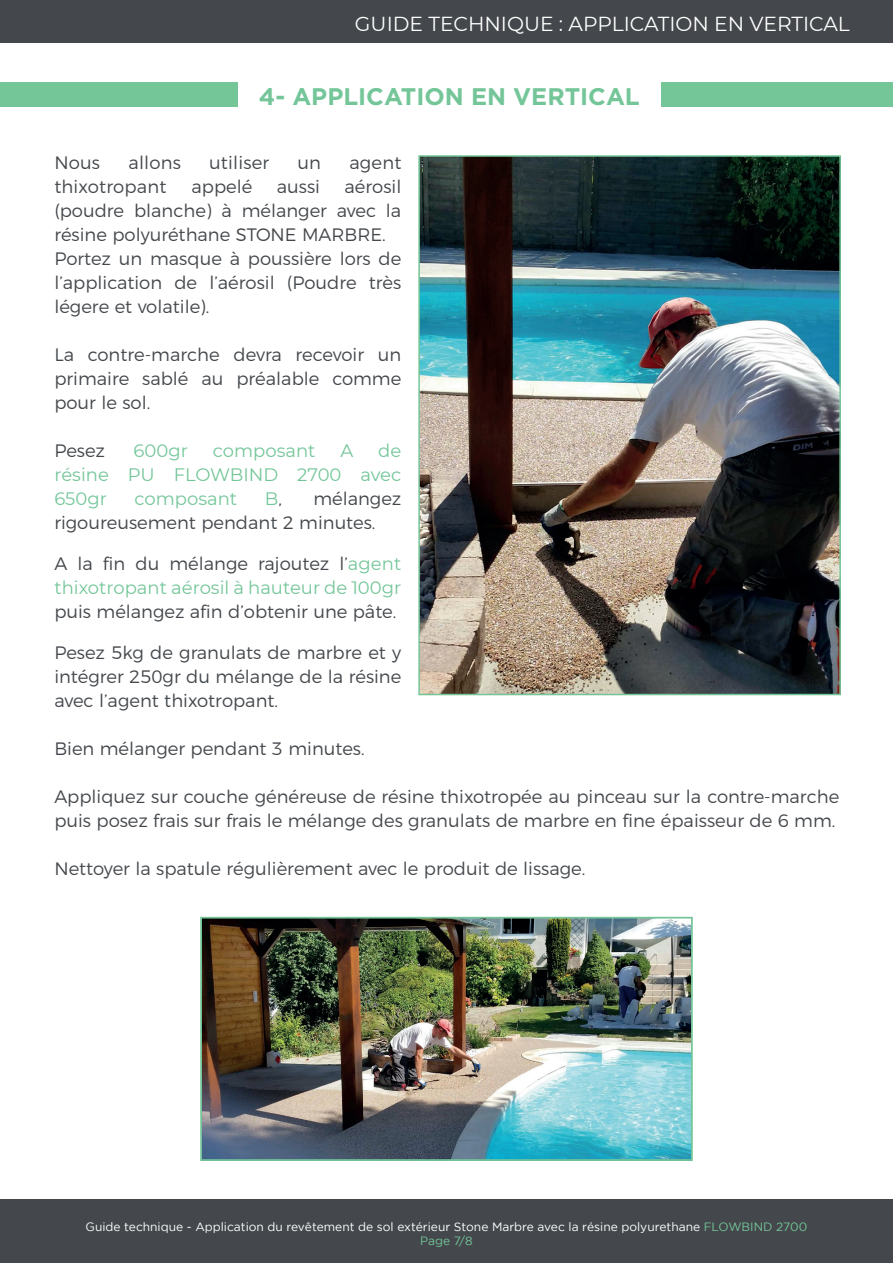
<style>
.page{position:relative;width:893px;height:1263px;background:#fff}
.page>*{position:absolute;margin:0;border:0;box-sizing:border-box;transform-origin:0 0}
.t1{font:700 24px "Gotham";color:#74c699}
.t2{font:20.25px "Montserrat";color:#fff}
.t3{font:300 18px/24px "Montserrat";color:#44484c}
.t4{font:18px/24px "Montserrat";color:#74c699;text-align:justify}
.t5{font:12px/14.4px "Gotham";color:#fff;text-align:center}
.s1{font-weight:300;color:#44484c}
.s2{color:#74c699}
</style>
<div class="page">
<div style="left:0;top:0;width:893px;height:43px;background:#44484c"></div>
<div style="left:0;top:1199px;width:893px;height:64px;background:#44484c"></div>
<div style="left:0;top:83px;width:237px;height:24px;background:#74c699"></div>
<div style="left:661px;top:83px;width:232px;height:24px;background:#74c699"></div>
<img style="left:421px;top:158px;width:417px;height:534px">
<div style="left:418px;top:155px;width:423px;height:540px;border:2px solid #74c699"></div>
<img style="left:203px;top:920px;width:487px;height:238px">
<div style="left:200px;top:917px;width:493px;height:244px;border:2px solid #74c699"></div>
<p class="t2" style="left:355px;top:10px;width:496px">GUIDE TECHNIQUE : APPLICATION EN VERTICAL</p>
<h1 class="t1" style="left:259px;top:83px;width:382px">4- APPLICATION EN VERTICAL</h1>
<p class="t3" style="left:54px;top:149px;width:47px">Nous</p>
<p class="t3" style="left:128px;top:149px;width:54px">allons</p>
<p class="t3" style="left:209px;top:149px;width:61px">utiliser</p>
<p class="t3" style="left:297px;top:149px;width:25px">un</p>
<p class="t3" style="left:349px;top:149px;width:53px">agent</p>
<p class="t3" style="left:54px;top:173px;width:114px">thixotropant</p>
<p class="t3" style="left:191px;top:173px;width:62px">appelé</p>
<p class="t3" style="left:277px;top:173px;width:45px">aussi</p>
<p class="t3" style="left:54px;top:173px;width:348px;text-indent:290px">aérosil (poudre blanche) à mélanger avec la résine polyuréthane STONE MARBRE.<br>Portez un masque à poussière lors de l’application de l’aérosil (Poudre très légere et volatile).</p>
<p class="t3" style="left:54px;top:341px;width:348px;text-align:justify">La contre-marche devra recevoir un primaire sablé au préalable comme pour le sol.</p>
<p class="t3" style="left:54px;top:437px;width:52px">Pesez</p>
<p class="t4" style="left:134px;top:438px;width:56px">600gr</p>
<p class="t4" style="left:213px;top:438px;width:104px">composant</p>
<p class="t4" style="left:340px;top:438px;width:14px">A</p>
<p class="t4" style="left:54px;top:438px;width:348px;text-indent:324px">de résine PU FLOWBIND 2700 avec 650gr</p>
<p class="t3" style="left:54px;top:485px;width:348px;text-indent:259px">mélangez rigoureusement pendant 2 minutes.</p>
<p class="t4" style="left:54px;top:551px;width:348px"><span class="s1">A la fin du mélange rajoutez l’</span>agent thixotropant aérosil à hauteur de 100gr</p>
<p class="t3" style="left:54px;top:598px;width:344px">puis mélangez afin d’obtenir une pâte.</p>
<p class="t3" style="left:54px;top:639px;width:348px;text-align:justify">Pesez 5kg de granulats de marbre et y intégrer 250gr du mélange de la résine avec l’agent thixotropant.</p>
<p class="t3" style="left:54px;top:735px;width:312px">Bien mélanger pendant 3 minutes.</p>
<p class="t3" style="left:54px;top:783px;width:786px">Appliquez sur couche généreuse de résine thixotropée au pinceau sur la contre-marche puis posez frais sur frais le mélange des granulats de marbre en fine épaisseur de 6 mm.</p>
<p class="t3" style="left:54px;top:855px;width:532px">Nettoyer la spatule régulièrement avec le produit de lissage.</p>
<p class="t4" style="left:134px;top:486px;width:104px">composant</p>
<p class="t4" style="left:265px;top:486px;width:19px">B<span class="s1">,</span></p>
<p class="t5" style="left:86px;top:1219px;width:723px">Guide technique - Application du revêtement de sol extérieur Stone Marbre avec la résine polyurethane <span class="s2">FLOWBIND 2700<br>Page 7/8</span></p>
</div>
